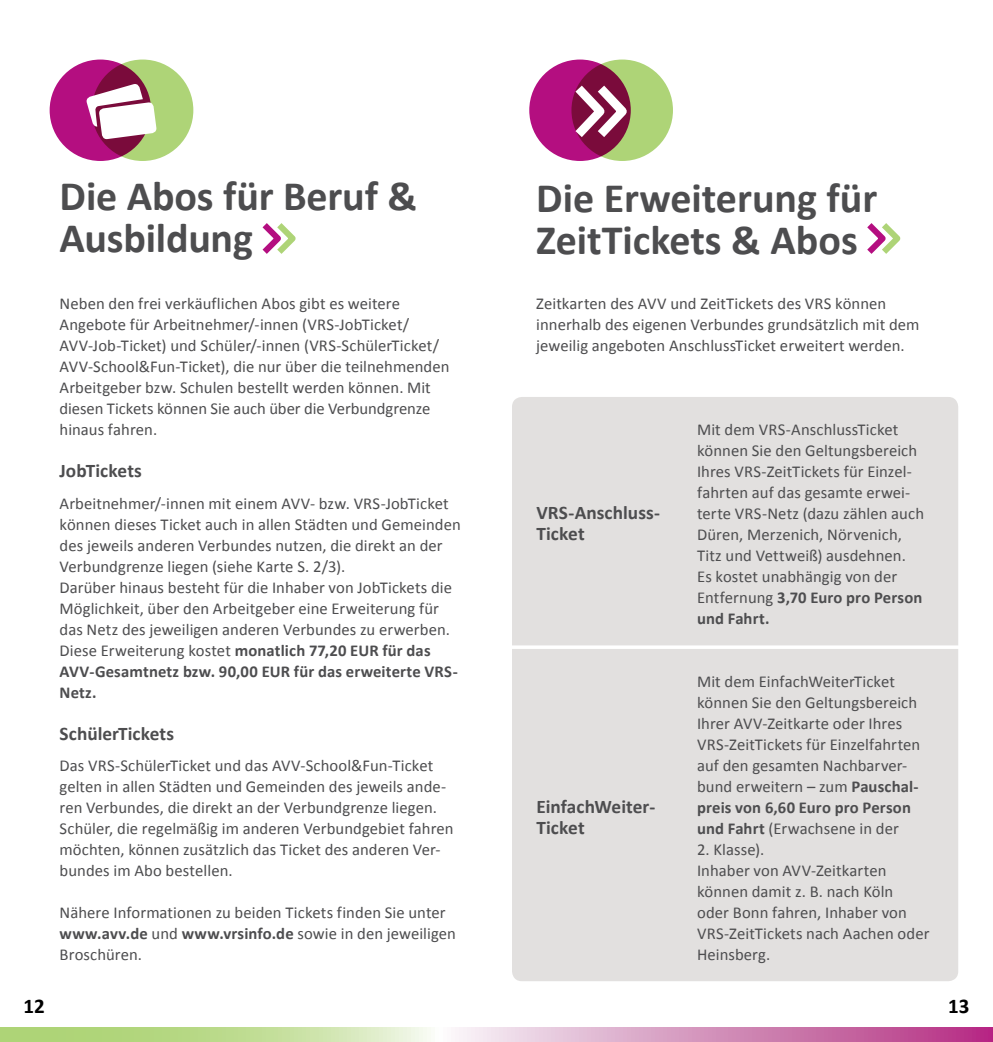
<style>
.page{position:relative;width:993px;height:1042px;background:#fff}
.page>*{position:absolute;margin:0;border:0;box-sizing:border-box;transform-origin:0 0}
.t1{font:700 42px/42px "Calibri";color:#4d4d4f}
.t2{font:700 21px "Calibri";color:#000}
.t3{font:700 19.25px/21px "Calibri";letter-spacing:.005em;color:#4d4d4f}
.t4{font:16.62px/21px "Calibri";letter-spacing:.005em;color:#4d4d4f}
.s1{font-weight:700}
</style>
<div class="page">
<div style="left:512px;top:397px;width:445px;height:584px;background:#e2e0df;border-radius:10px"></div>
<svg style="left:512px;top:645px;width:446px;height:4px;background:#fbfbfa"></svg>
<svg style="left:262px;top:223px;width:34px;height:31px"></svg>
<div style="left:50px;top:60px;width:101px;height:101px;background:#b40e80;border-radius:50%"></div>
<svg style="left:92px;top:60px;width:101px;height:101px;background:#a4ad6b"></svg>
<svg style="left:86px;top:83px;width:71px;height:57px;background:#d6b3c0"></svg>
<svg style="left:0;top:1027px;width:992px;height:15px;background:#ccb3ac"></svg>
<svg style="left:867px;top:223px;width:34px;height:31px"></svg>
<div style="left:529px;top:60px;width:101px;height:101px;background:#b40e80;border-radius:50%"></div>
<div style="left:571px;top:60px;width:101px;height:101px;background:#aed477;border-radius:50%"></div>
<svg style="left:571px;top:76px;width:60px;height:70px;background:#a55977"></svg>
<h1 class="t1" style="left:60px;top:175px;width:359px">Die Abos für Beruf &amp;<br>Ausbildung</h1>
<p class="t4" style="left:60px;top:293px;width:391px">Neben den frei verkäuflichen Abos gibt es weitere Angebote für Arbeitnehmer/-innen (VRS-JobTicket/ AVV-Job-Ticket) und Schüler/-innen (VRS-SchülerTicket/ AVV-School&amp;Fun-Ticket), die nur über die teilnehmenden Arbeitgeber bzw. Schulen bestellt werden können. Mit diesen Tickets können Sie auch über die Verbundgrenze hinaus fahren.</p>
<p class="t3" style="left:60px;top:460px;width:84px">JobTickets</p>
<p class="t4" style="left:60px;top:493px;width:402px">Arbeitnehmer/-innen mit einem AVV- bzw. VRS-JobTicket können dieses Ticket auch in allen Städten und Gemeinden des jeweils anderen Verbundes nutzen, die direkt an der Verbundgrenze liegen (siehe Karte S. 2/3).<br>Darüber hinaus besteht für die Inhaber von JobTickets die Möglichkeit, über den Arbeitgeber eine Erweiterung für das Netz des jeweiligen anderen Verbundes zu erwerben.<br>Diese Erweiterung kostet <span class="s1">monatlich 77,20 EUR für das AVV-Gesamtnetz bzw. 90,00 EUR für das erweiterte VRS-Netz.</span></p>
<p class="t3" style="left:60px;top:723px;width:116px">SchülerTickets</p>
<p class="t4" style="left:60px;top:755px;width:395px">Das VRS-SchülerTicket und das AVV-School&amp;Fun-Ticket gelten in allen Städten und Gemeinden des jeweils ande&shy;ren Verbundes, die direkt an der Verbundgrenze liegen.<br>Schüler, die regelmäßig im anderen Verbundgebiet fahren möchten, können zusätzlich das Ticket des anderen Ver&shy;bundes im Abo bestellen.</p>
<p class="t4" style="left:60px;top:902px;width:397px">Nähere Informationen zu beiden Tickets finden Sie unter <span class="s1">www.avv.de</span> und <span class="s1">www.vrsinfo.de</span> sowie in den jeweiligen<br>Broschüren.</p>
<h1 class="t1" style="left:536px;top:177px;width:342px">Die Erweiterung für<br>ZeitTickets &amp; Abos</h1>
<p class="t4" style="left:536px;top:293px;width:385px">Zeitkarten des AVV und ZeitTickets des VRS können innerhalb des eigenen Verbundes grundsätzlich mit dem jeweilig angeboten AnschlussTicket erweitert werden.</p>
<p class="t3" style="left:536px;top:502px;width:124px">VRS-Anschluss-<br>Ticket</p>
<p class="t3" style="left:536px;top:796px;width:119px">EinfachWeiter-<br>Ticket</p>
<p class="t4" style="left:696px;top:419px;width:228px">Mit dem VRS-AnschlussTicket können Sie den Geltungsbereich<br>Ihres VRS-ZeitTickets für Einzel&shy;fahrten auf das gesamte erwei&shy;terte VRS-Netz (dazu zählen auch<br>Düren, Merzenich, Nörvenich,<br>Titz und Vettweiß) ausdehnen.<br>Es kostet unabhängig von der<br>Entfernung <span class="s1">3,70 Euro pro Person und Fahrt.</span></p>
<p class="t4" style="left:696px;top:671px;width:225px">Mit dem EinfachWeiterTicket können Sie den Geltungsbereich<br>Ihrer AVV-Zeitkarte oder Ihres<br>VRS-ZeitTickets für Einzelfahrten auf den gesamten Nachbarver&shy;bund erweitern – zum <span class="s1">Pauschal&shy;preis von 6,60 Euro pro Person und Fahrt</span> (Erwachsene in der</p>
<p class="t4" style="left:696px;top:839px;width:234px">2. Klasse).<br>Inhaber von AVV-Zeitkarten können damit z. B. nach Köln<br>oder Bonn fahren, Inhaber von<br>VRS-ZeitTickets nach Aachen oder<br>Heinsberg.</p>
<p class="t2" style="left:24px;top:992px;width:23px">12</p>
<p class="t2" style="left:947px;top:992px;width:23px">13</p>
</div>
